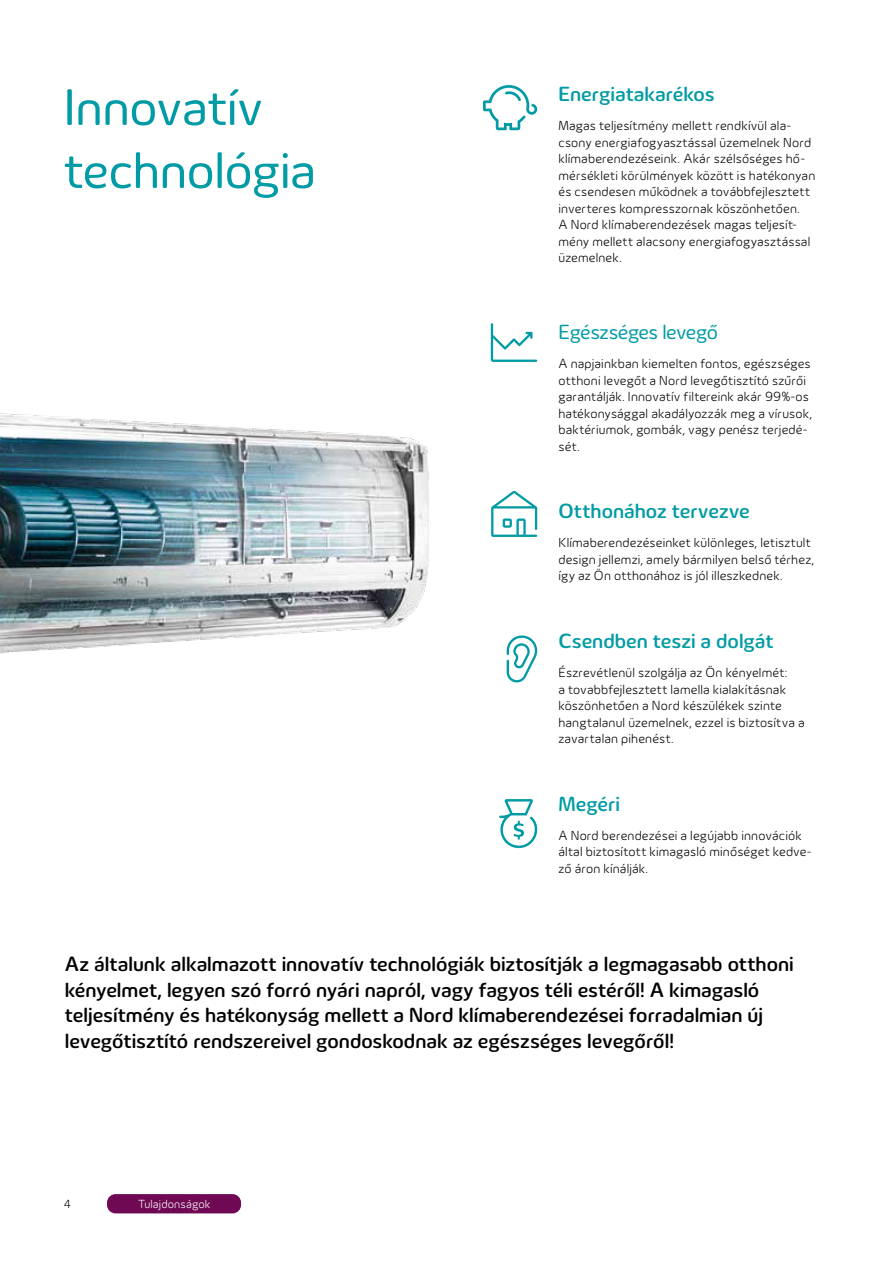
<style>
.page{position:relative;width:893px;height:1263px;background:#fff}
.page>*{position:absolute;margin:0;border:0;box-sizing:border-box;transform-origin:0 0}
.t1{font:52.5px/63px "Innogy";letter-spacing:-.01em;color:#009ba4}
.t2{font:500 21px/25.5px "Innogy";color:#000}
.t3{font:500 21px "Innogy";color:#009ba4}
.t4{font:21px "Innogy";letter-spacing:-.025em;color:#009ba4}
.t5{font:300 13.5px/16.5px "Innogy";letter-spacing:.01em;color:#000}
.t6{font:300 12px "Innogy";letter-spacing:.01em;color:#fff}
.t7{font:300 12px "Innogy";color:#000}
</style>
<div class="page">
<div style="left:107px;top:1194px;width:134px;height:19px;background:#6f0954;border-radius:9px"></div>
<img style="left:0;top:413px;width:429px;height:241px">
<svg style="left:491px;top:323px;width:46px;height:39px"></svg>
<svg style="left:491px;top:491px;width:46px;height:46px"></svg>
<svg style="left:483px;top:85px;width:54px;height:45px"></svg>
<svg style="left:507px;top:635px;width:30px;height:47px"></svg>
<svg style="left:499px;top:799px;width:38px;height:49px"></svg>
<h1 class="t1" style="left:64px;top:76px;width:253px">Innovatív technológia</h1>
<h2 class="t3" style="left:558px;top:82px;width:158px">Energiatakarékos</h2>
<p class="t5" style="left:558px;top:118px;width:258px">Magas teljesítmény mellett rendkívül ala&shy;csony energiafogyasztással üzemelnek Nord klímaberendezéseink. Akár szélsőséges hő&shy;mérsékleti körülmények között is hatékonyan és csendesen működnek a továbbfejlesztett inverteres kompresszornak köszönhetően.<br>A Nord klímaberendezések magas teljesít&shy;mény mellett alacsony energiafogyasztással üzemelnek.</p>
<h2 class="t4" style="left:558px;top:320px;width:161px">Egészséges levegő</h2>
<p class="t5" style="left:558px;top:355px;width:255px">A napjainkban kiemelten fontos, egészséges otthoni levegőt a Nord levegőtisztító szűrői garantálják. Innovatív filtereink akár 99%-os hatékonysággal akadályozzák meg a vírusok, baktériumok, gombák, vagy penész terjedé&shy;sét.</p>
<h2 class="t3" style="left:558px;top:499px;width:193px">Otthonához tervezve</h2>
<p class="t5" style="left:558px;top:535px;width:257px">Klímaberendezéseinket különleges, letisztult design jellemzi, amely bármilyen belső térhez, így az Ön otthonához is jól illeszkednek.</p>
<h2 class="t3" style="left:558px;top:629px;width:217px">Csendben teszi a dolgát</h2>
<p class="t5" style="left:558px;top:664px;width:248px">Észrevétlenül szolgálja az Ön kényelmét:<br>a tovabbfejlesztett lamella kialakításnak köszönhetően a Nord készülékek szinte hangtalanul üzemelnek, ezzel is biztosítva a zavartalan pihenést.</p>
<h2 class="t3" style="left:558px;top:791px;width:63px">Megéri</h2>
<p class="t5" style="left:558px;top:827px;width:255px">A Nord berendezései a legújabb innovációk által biztosított kimagasló minőséget kedve&shy;ző áron kínálják.</p>
<p class="t2" style="left:65px;top:951px;width:730px">Az általunk alkalmazott innovatív technológiák biztosítják a legmagasabb otthoni kényelmet, legyen szó forró nyári napról, vagy fagyos téli estéről! A kimagasló teljesítmény és hatékonyság mellett a Nord klímaberendezései forradalmian új levegőtisztító rendszereivel gondoskodnak az egészséges levegőről!</p>
<p class="t7" style="left:64px;top:1197px;width:9px">4</p>
<p class="t6" style="left:138px;top:1197px;width:74px">Tulajdonságok</p>
</div>
